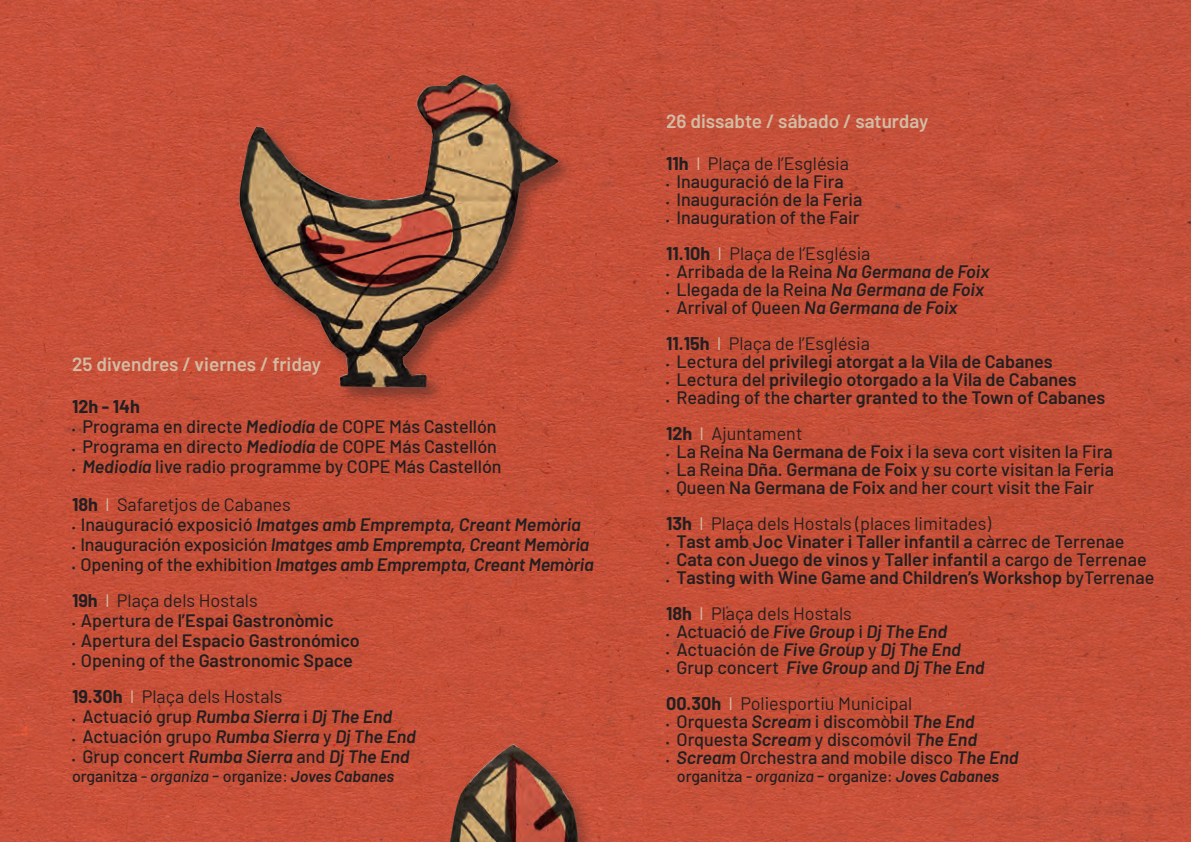
<style>
.page{position:relative;width:1191px;height:842px;background:#fff}
.page>*{position:absolute;margin:0;border:0;box-sizing:border-box;transform-origin:0 0}
.t1{font:600 19px "Barlow";color:#d3bca4}
.t2{font:500 18px/36px "Barlow";color:#231f20}
.t3{font:600 18px/36px "Barlow";color:#231f20}
.t4{font:italic 600 18px/36px "Barlow";letter-spacing:-.005em;color:#231f20}
.t5{font:18px/36px "Barlow";color:#231f20}
.t6{font:700 18px "Barlow";color:#231f20}
.t7{font:500 16px "Barlow";letter-spacing:-.005em;color:#231f20}
.s1{font-weight:700;font-size:10px}
.s2{font-weight:600;font-style:italic}
.s3{font-weight:700}
.s4{font-weight:400;color:#d3bca4}
.s5{font-weight:400}
.s6{font-weight:700;font-style:normal;font-size:10px}
.s7{font-weight:500;font-style:normal}
.s8{font-weight:700;font-style:normal}
.s9{font-weight:400;font-style:normal;color:#d3bca4}
.s10{font-weight:400;font-style:normal}
.s11{font-weight:500}
.s12{font-style:italic}
.s13{font-size:18px}
.s14{color:#d3bca4}
.s15{font-weight:600}
</style>
<div class="page">
<img style="left:0;top:0;width:1191px;height:842px">
<img style="left:210px;top:51px;width:384px;height:378px">
<img style="left:382px;top:717px;width:266px;height:125px">
<p class="t1" style="left:72px;top:351px;width:251px">25 divendres / viernes / friday</p>
<p class="t6" style="left:72px;top:394px;width:69px">12h - 14h</p>
<p class="t2" style="left:72px;top:407px;width:426px"><span class="s1">•</span> Programa en directe <span class="s2">Mediodía</span> de COPE Más Castellón</p>
<p class="t2" style="left:72px;top:427px;width:426px"><span class="s1">•</span> Programa en directo <span class="s2">Mediodía</span> de COPE Más Castellón</p>
<p class="t2" style="left:72px;top:446px;width:431px;line-height:38px"><span class="s1">•</span> <span class="s2">Mediodía</span> live radio programme by COPE Más Castellón<br><span class="s3">18h</span> <span class="s4">I</span> <span class="s5">Safaretjos de Cabanes</span></p>
<p class="t4" style="left:72px;top:505px;width:510px"><span class="s6">•</span> <span class="s7">Inauguració exposició</span> Imatges amb Emprempta, Creant Memòria</p>
<p class="t4" style="left:72px;top:525px;width:519px"><span class="s6">•</span> <span class="s7">Inauguración exposición</span> Imatges amb Emprempta, Creant Memòria</p>
<p class="t4" style="left:72px;top:545px;width:523px"><span class="s6">•</span> <span class="s7">Opening of the exhibition</span> Imatges amb Emprempta, Creant Memòria<br><span class="s8">19h</span> <span class="s9">I</span> <span class="s10">Plaça dels Hostals</span></p>
<p class="t3" style="left:72px;top:601px;width:263px"><span class="s1">•</span> <span class="s11">Apertura de</span> l’Espai Gastronòmic</p>
<p class="t3" style="left:72px;top:621px;width:289px"><span class="s1">•</span> <span class="s11">Apertura del</span> Espacio Gastronómico</p>
<p class="t3" style="left:72px;top:641px;width:282px"><span class="s1">•</span> <span class="s11">Opening of the</span> Gastronomic Space<br><span class="s3">19.30h</span> <span class="s4">I</span> <span class="s5">Plaça dels Hostals</span></p>
<p class="t4" style="left:72px;top:697px;width:322px"><span class="s6">•</span> <span class="s7">Actuació grup</span> Rumba Sierra <span class="s7">i</span> Dj The End</p>
<p class="t4" style="left:72px;top:717px;width:345px"><span class="s6">•</span> <span class="s7">Actuación grupo</span> Rumba Sierra <span class="s7">y</span> Dj The End</p>
<p class="t4" style="left:72px;top:737px;width:339px"><span class="s6">•</span> <span class="s7">Grup concert</span> Rumba Sierra <span class="s7">and</span> Dj The End</p>
<p class="t7" style="left:72px;top:765px;width:324px">organitza <span class="s12">- organiza</span> <span class="s13">-</span> organize: <span class="s2">Joves Cabanes</span></p>
<p class="t1" style="left:666px;top:107px;width:264px">26 dissabte / sábado / saturday</p>
<p class="t5" style="left:666px;top:144px;width:184px"><span class="s3">11h</span> <span class="s14">I</span> Plaça de l’Església</p>
<p class="t2" style="left:666px;top:162px;width:179px"><span class="s1">•</span> Inauguració de la Fira</p>
<p class="t2" style="left:666px;top:180px;width:198px"><span class="s1">•</span> Inauguración de la Feria</p>
<p class="t2" style="left:666px;top:198px;width:206px"><span class="s1">•</span> Inauguration of the Fair<br><span class="s3">11.10h</span> <span class="s4">I</span> <span class="s5">Plaça de l’Església</span></p>
<p class="t2" style="left:666px;top:252px;width:325px"><span class="s1">•</span> Arribada de la Reina <span class="s2">Na Germana de Foix</span></p>
<p class="t2" style="left:666px;top:270px;width:319px"><span class="s1">•</span> Llegada de la Reina <span class="s2">Na Germana de Foix</span></p>
<p class="t5" style="left:666px;top:288px;width:293px"><span class="s1">•</span> <span class="s11">Arrival of Queen</span> <span class="s2">Na Germana de Foix<br></span><span class="s3">11.15h</span> <span class="s14">I</span> Plaça de l’Església</p>
<p class="t3" style="left:666px;top:342px;width:388px"><span class="s1">•</span> <span class="s11">Lectura del</span> privilegi atorgat a la Vila de Cabanes</p>
<p class="t3" style="left:666px;top:360px;width:412px"><span class="s1">•</span> <span class="s11">Lectura del</span> privilegio otorgado a la Vila de Cabanes</p>
<p class="t3" style="left:666px;top:378px;width:441px"><span class="s1">•</span> <span class="s11">Reading of the</span> charter granted to the Town of Cabanes<br><span class="s3">12h</span> <span class="s4">I</span> <span class="s5">Ajuntament</span></p>
<p class="t2" style="left:666px;top:432px;width:448px"><span class="s1">•</span> La Reina <span class="s15">Na Germana de Foix</span> i la seva cort visiten la Fira</p>
<p class="t2" style="left:666px;top:450px;width:449px"><span class="s1">•</span> La Reina <span class="s15">Dña. Germana de Foix</span> y su corte visitan la Feria</p>
<p class="t5" style="left:666px;top:468px;width:429px"><span class="s1">•</span> <span class="s11">Queen</span> <span class="s15">Na Germana de Foix</span> <span class="s11">and her court visit the Fair<br></span><span class="s3">13h</span> <span class="s14">I</span> Plaça dels Hostals (places limitades)</p>
<p class="t3" style="left:666px;top:522px;width:460px"><span class="s1">•</span> Tast amb Joc Vinater i Taller infantil <span class="s11">a càrrec de Terrenae</span></p>
<p class="t3" style="left:666px;top:540px;width:482px"><span class="s1">•</span> Cata con Juego de vinos y Taller infantil <span class="s11">a cargo de Terrenae</span></p>
<p class="t3" style="left:666px;top:558px;width:490px"><span class="s1">•</span> Tasting with Wine Game and Children’s Workshop <span class="s11">byTerrenae<br></span><span class="s3">18h</span> <span class="s4">I</span> <span class="s5">Plaça dels Hostals</span></p>
<p class="t4" style="left:666px;top:612px;width:282px"><span class="s6">•</span> <span class="s7">Actuació de</span> Five Group <span class="s7">i</span> Dj The End</p>
<p class="t4" style="left:666px;top:630px;width:296px"><span class="s6">•</span> <span class="s7">Actuación de</span> Five Group <span class="s7">y</span> Dj The End</p>
<p class="t5" style="left:666px;top:648px;width:320px"><span class="s1">•</span> <span class="s11">Grup concert</span> <span class="s2">Five Group</span> <span class="s11">and</span> <span class="s2">Dj The End<br></span><span class="s3">00.30h</span> <span class="s14">I</span> Poliesportiu Municipal</p>
<p class="t2" style="left:666px;top:702px;width:310px"><span class="s1">•</span> Orquesta <span class="s2">Scream</span> i discomòbil <span class="s2">The End</span></p>
<p class="t2" style="left:666px;top:720px;width:312px"><span class="s1">•</span> Orquesta <span class="s2">Scream</span> y discomóvil <span class="s2">The End</span></p>
<p class="t2" style="left:666px;top:738px;width:354px"><span class="s1">•</span> <span class="s2">Scream</span> Orchestra and mobile disco <span class="s2">The End</span></p>
<p class="t7" style="left:677px;top:765px;width:324px">organitza <span class="s12">- organiza</span> <span class="s13">-</span> organize: <span class="s2">Joves Cabanes</span></p>
</div>
